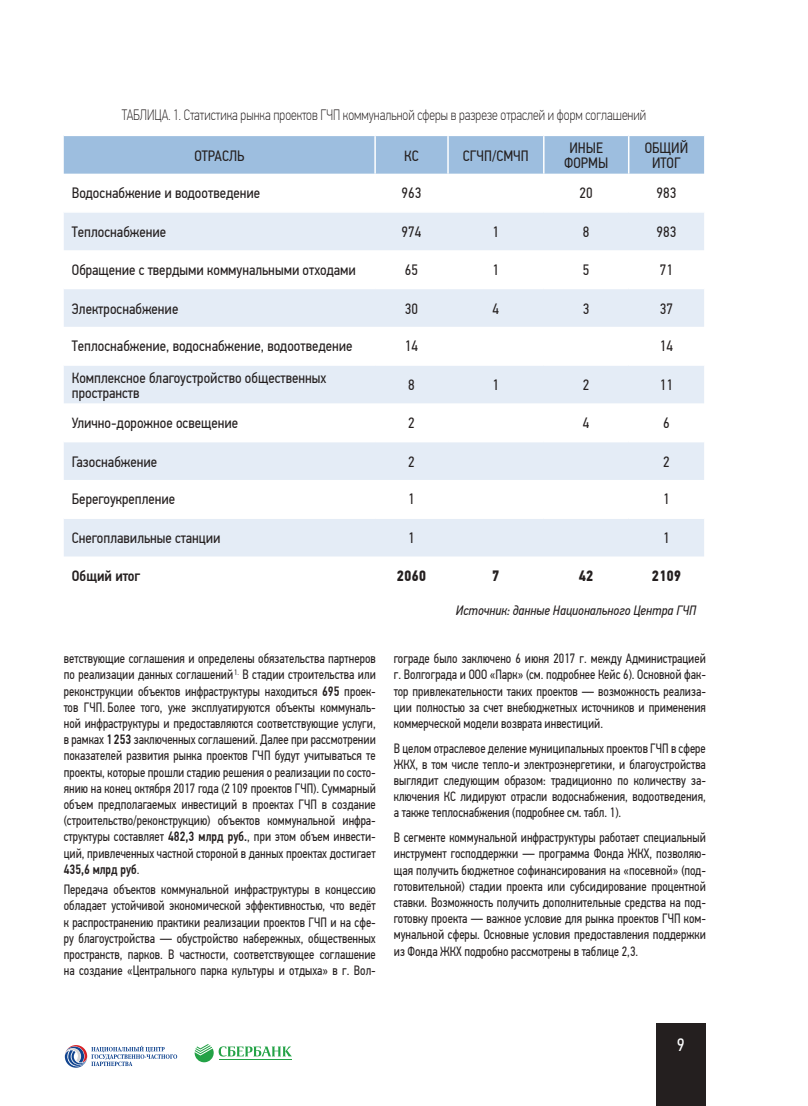
<style>
.page{position:relative;width:808px;height:1106px;background:#fff}
.page>*{position:absolute;margin:0;border:0;box-sizing:border-box;transform-origin:0 0}
.t1{font:18px "PF Din Text Cond Pro";color:#fff}
.t2{font:15px/15px "PF Din Text Cond Pro";color:#241f1f;text-align:center}
.t3{font:100 15px "PF Din Text Cond Pro";color:#241f1f;scale:.92 1}
.t4{font:700 15px "PF Din Text Cond Pro";color:#241f1f}
.t5{font:500 15px "PF Din Text Cond Pro";color:#241f1f}
.t6{font:13.5px/16.2px "PF Din Text Cond Pro";color:#241f1f;text-align:justify;scale:.92 1}
.t7{font:italic 13.5px "PF Din Text Cond Pro";color:#241f1f}
.s1{font-weight:500}
</style>
<div class="page">
<div style="left:656px;top:1023px;width:50px;height:83px;background:#241f1f"></div>
<svg style="left:195px;top:1044px;width:97px;height:18px"></svg>
<svg style="left:65px;top:1045px;width:112px;height:22px"></svg>
<div style="left:64px;top:136px;width:640px;height:38px;background:#9dbedf"></div>
<svg style="left:64px;top:213px;width:640px;height:343px;fill:#e4ecf6"></svg>
<hr style="left:374px;top:136px;width:2px;height:38px;background:#fff">
<hr style="left:447px;top:136px;width:2px;height:38px;background:#fff">
<hr style="left:543px;top:136px;width:1px;height:38px;background:#fff">
<hr style="left:628px;top:136px;width:1px;height:38px;background:#fff">
<hr style="left:64px;top:288px;width:311px;height:1px;background:#fff">
<hr style="left:375px;top:288px;width:73px;height:1px;background:#fff">
<hr style="left:448px;top:288px;width:96px;height:1px;background:#fff">
<hr style="left:544px;top:288px;width:85px;height:1px;background:#fff">
<hr style="left:629px;top:288px;width:75px;height:1px;background:#fff">
<hr style="left:64px;top:364px;width:311px;height:2px;background:#fff">
<hr style="left:375px;top:364px;width:73px;height:2px;background:#fff">
<hr style="left:448px;top:364px;width:96px;height:2px;background:#fff">
<hr style="left:544px;top:364px;width:85px;height:2px;background:#fff">
<hr style="left:629px;top:364px;width:75px;height:2px;background:#fff">
<hr style="left:64px;top:517px;width:311px;height:2px;background:#fff">
<hr style="left:375px;top:517px;width:73px;height:2px;background:#fff">
<hr style="left:448px;top:517px;width:96px;height:2px;background:#fff">
<hr style="left:544px;top:517px;width:85px;height:2px;background:#fff">
<hr style="left:629px;top:517px;width:75px;height:2px;background:#fff">
<hr style="left:64px;top:441px;width:311px;height:1px;background:#fff">
<hr style="left:375px;top:441px;width:73px;height:1px;background:#fff">
<hr style="left:448px;top:441px;width:96px;height:1px;background:#fff">
<hr style="left:544px;top:441px;width:85px;height:1px;background:#fff">
<hr style="left:629px;top:441px;width:75px;height:1px;background:#fff">
<p class="t3" style="left:122px;top:106px;width:571px">ТАБЛИЦА. 1. Статистика рынка проектов ГЧП коммунальной сферы в разрезе отраслей и форм соглашений</p>
<p class="t2" style="left:194px;top:148px;width:52px">ОТРАСЛЬ</p>
<p class="t2" style="left:404px;top:148px;width:16px">КС</p>
<p class="t2" style="left:463px;top:148px;width:67px">СГЧП/СМЧП</p>
<p class="t2" style="left:564px;top:140px;width:45px">ИНЫЕ<br>ФОРМЫ</p>
<p class="t2" style="left:645px;top:140px;width:45px">ОБЩИЙ<br>ИТОГ</p>
<p class="t2" style="left:72px;top:185px;width:190px">Водоснабжение и водоотведение</p>
<p class="t2" style="left:402px;top:185px;width:21px">963</p>
<p class="t2" style="left:580px;top:185px;width:15px">20</p>
<p class="t2" style="left:656px;top:185px;width:21px">983</p>
<p class="t2" style="left:72px;top:224px;width:96px">Теплоснабжение</p>
<p class="t2" style="left:402px;top:224px;width:21px">974</p>
<p class="t2" style="left:493px;top:224px;width:8px">1</p>
<p class="t2" style="left:583px;top:224px;width:8px">8</p>
<p class="t2" style="left:656px;top:224px;width:21px">983</p>
<p class="t2" style="left:72px;top:262px;width:285px">Обращение с твердыми коммунальными отходами</p>
<p class="t2" style="left:405px;top:262px;width:15px">65</p>
<p class="t2" style="left:493px;top:262px;width:8px">1</p>
<p class="t2" style="left:583px;top:262px;width:8px">5</p>
<p class="t2" style="left:660px;top:262px;width:15px">71</p>
<p class="t2" style="left:72px;top:301px;width:108px">Электроснабжение</p>
<p class="t2" style="left:405px;top:301px;width:15px">30</p>
<p class="t2" style="left:493px;top:301px;width:8px">4</p>
<p class="t2" style="left:583px;top:301px;width:8px">3</p>
<p class="t2" style="left:660px;top:301px;width:15px">37</p>
<p class="t2" style="left:72px;top:338px;width:282px">Теплоснабжение, водоснабжение, водоотведение</p>
<p class="t2" style="left:405px;top:338px;width:15px">14</p>
<p class="t2" style="left:660px;top:338px;width:15px">14</p>
<p class="t2" style="left:72px;top:370px;width:256px;text-align:left">Комплексное благоустройство общественных пространств</p>
<p class="t2" style="left:408px;top:377px;width:8px">8</p>
<p class="t2" style="left:493px;top:377px;width:8px">1</p>
<p class="t2" style="left:583px;top:377px;width:8px">2</p>
<p class="t2" style="left:660px;top:377px;width:15px">11</p>
<p class="t2" style="left:72px;top:415px;width:168px">Улично-дорожное освещение</p>
<p class="t2" style="left:408px;top:415px;width:8px">2</p>
<p class="t2" style="left:583px;top:415px;width:8px">4</p>
<p class="t2" style="left:663px;top:415px;width:8px">6</p>
<p class="t2" style="left:72px;top:454px;width:87px">Газоснабжение</p>
<p class="t2" style="left:408px;top:454px;width:8px">2</p>
<p class="t2" style="left:663px;top:454px;width:8px">2</p>
<p class="t2" style="left:72px;top:491px;width:105px">Берегоукрепление</p>
<p class="t2" style="left:408px;top:491px;width:8px">1</p>
<p class="t2" style="left:663px;top:491px;width:8px">1</p>
<p class="t2" style="left:72px;top:531px;width:150px">Снегоплавильные станции</p>
<p class="t2" style="left:408px;top:531px;width:8px">1</p>
<p class="t2" style="left:663px;top:531px;width:8px">1</p>
<p class="t5" style="left:72px;top:567px;width:70px">Общий итог</p>
<p class="t4" style="left:397px;top:567px;width:31px">2060</p>
<p class="t4" style="left:492px;top:567px;width:9px">7</p>
<p class="t4" style="left:579px;top:567px;width:16px">42</p>
<p class="t4" style="left:652px;top:567px;width:31px">2109</p>
<p class="t7" style="left:456px;top:602px;width:242px">Источник: данные Национального Центра ГЧП</p>
<p class="t6" style="left:64px;top:650px;width:341px">ветствующие соглашения и определены обязательства партнеров по реализации данных соглашений<sup>1.</sup> В стадии строительства или реконструкции объектов инфраструктуры находиться <span class="s1">695</span> проек&shy;тов ГЧП. Более того, уже эксплуатируются объекты коммуналь&shy;ной инфраструктуры и предоставляются соответствующие услуги, в рамках <span class="s1">1 253</span> заключенных соглашений. Далее при рассмотрении показателей развития рынка проектов ГЧП будут учитываться те проекты, которые прошли стадию решения о реализации по состо&shy;янию на конец октября 2017 года (2 109 проектов ГЧП). Суммарный объем предполагаемых инвестиций в проектах ГЧП в создание (строительство/реконструкцию) объектов коммунальной инфра&shy;структуры составляет <span class="s1">482,3 млрд руб.</span>, при этом объем инвести&shy;ций, привлеченных частной стороной в данных проектах достигает <span class="s1">435,6 млрд руб</span>.</p>
<p class="t6" style="left:64px;top:881px;width:341px">Передача объектов коммунальной инфраструктуры в концессию обладает устойчивой экономической эффективностью, что ведёт к распространению практики реализации проектов ГЧП и на сфе&shy;ру благоустройства — обустройство набережных, общественных пространств, парков. В частности, соответствующее соглашение на создание «Центрального парка культуры и отдыха» в г. Вол-</p>
<p class="t6" style="left:394px;top:650px;width:341px">гограде было заключено 6 июня 2017 г. между Администрацией г. Волгограда и ООО «Парк» (см. подробнее Кейс 6). Основной фак&shy;тор привлекательности таких проектов — возможность реализа&shy;ции полностью за счет внебюджетных источников и применения коммерческой модели возврата инвестиций.</p>
<p class="t6" style="left:394px;top:740px;width:341px">В целом отраслевое деление муниципальных проектов ГЧП в сфере ЖКХ, в том числе тепло-и электроэнергетики, и благоустройства выглядит следующим образом: традиционно по количеству за&shy;ключения КС лидируют отрасли водоснабжения, водоотведения, а также теплоснабжения (подробнее см. табл. 1).</p>
<p class="t6" style="left:394px;top:829px;width:341px">В сегменте коммунальной инфраструктуры работает специальный инструмент господдержки — программа Фонда ЖКХ, позволяю&shy;щая получить бюджетное софинансирования на «посевной» (под&shy;готовительной) стадии проекта или субсидирование процентной ставки. Возможность получить дополнительные средства на под&shy;готовку проекта — важное условие для рынка проектов ГЧП ком&shy;мунальной сферы. Основные условия предоставления поддержки из Фонда ЖКХ подробно рассмотрены в таблице 2,3.</p>
<h1 class="t1" style="left:677px;top:1034px;width:9px">9</h1>
</div>
